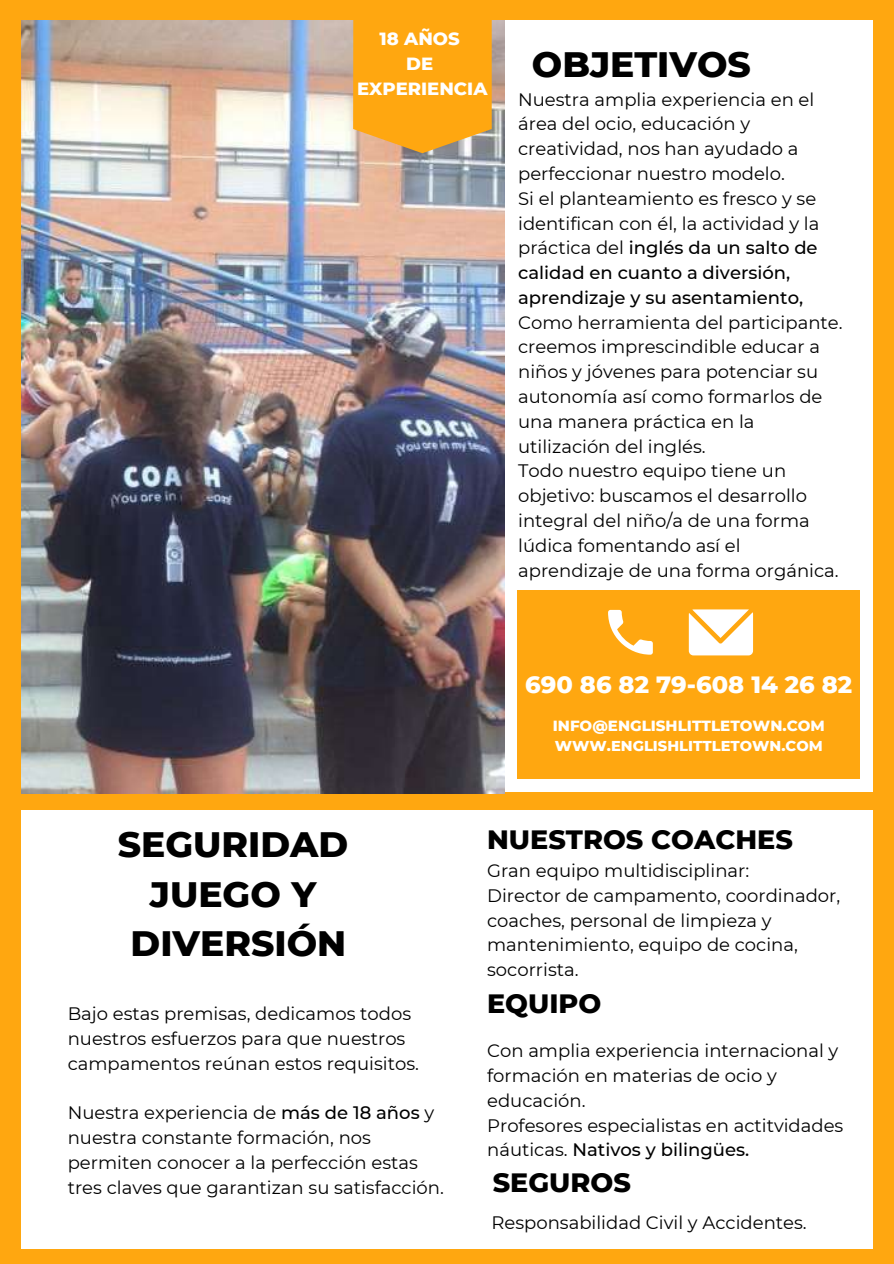
<style>
.page{position:relative;width:894px;height:1264px;background:#fff}
.page>*{position:absolute;margin:0;border:0;box-sizing:border-box;transform-origin:0 0}
.t1{font:800 36px/49.5px "Montserrat";color:#000;text-align:center}
.t2{font:800 27px "Montserrat";color:#000}
.t3{font:800 24px "Montserrat";color:#fff}
.t4{font:18px/24.8px "Montserrat";color:#000}
.t5{font:800 18px/24.8px "Montserrat";color:#fff;text-align:center}
.t6{font:800 15px "Montserrat";color:#fff}
.t7{font:800 14.7px "Montserrat";color:#fff}
.s1{font-weight:500}
</style>
<div class="page">
<div style="left:0;top:0;width:893px;height:1263px;background:#ffa710"></div>
<div style="left:447px;top:20px;width:426px;height:771px;background:#fff"></div>
<img style="left:21px;top:20px;width:483px;height:774px">
<div style="left:21px;top:810px;width:852px;height:438px;background:#fff"></div>
<div style="left:517px;top:590px;width:342px;height:188px;background:#ffa710"></div>
<svg style="left:608px;top:610px;width:44px;height:44px"></svg>
<svg style="left:688px;top:609px;width:64px;height:46px;background:#fff0d8"></svg>
<svg style="left:353px;top:20px;width:138px;height:133px"></svg>
<p class="t5" style="left:357px;top:27px;width:132px">18 AÑOS<br>DE<br>EXPERIENCIA</p>
<h1 class="t1" style="left:531px;top:39px;width:220px">OBJETIVOS</h1>
<p class="t4" style="left:518px;top:87px;width:303px">Nuestra amplia experiencia en el área del ocio, educación y creatividad, nos han ayudado a perfeccionar nuestro modelo.<br>Si el planteamiento es fresco y se identifican con él, la actividad y la práctica del <span class="s1">inglés da un salto de calidad en cuanto a diversión, aprendizaje y su asentamiento,</span></p>
<p class="t4" style="left:518px;top:310px;width:326px">Como herramienta del participante. creemos imprescindible educar a niños y jóvenes para potenciar su autonomía así como formarlos de una manera práctica en la utilización del inglés.<br>Todo nuestro equipo tiene un objetivo: buscamos el desarrollo integral del niño/a de una forma lúdica fomentando así el aprendizaje de una forma orgánica.</p>
<h3 class="t3" style="left:525px;top:669px;width:328px">690 86 82 79-608 14 26 82</h3>
<p class="t6" style="left:552px;top:716px;width:273px">INFO@ENGLISHLITTLETOWN.COM</p>
<p class="t7" style="left:554px;top:736px;width:269px">WWW.ENGLISHLITTLETOWN.COM</p>
<h1 class="t1" style="left:118px;top:819px;width:232px">SEGURIDAD<br>JUEGO Y<br>DIVERSIÓN</h1>
<h2 class="t2" style="left:487px;top:823px;width:307px">NUESTROS COACHES</h2>
<h2 class="t2" style="left:487px;top:987px;width:116px">EQUIPO</h2>
<p class="t4" style="left:487px;top:858px;width:354px">Gran equipo multidisciplinar:<br>Director de campamento, coordinador, coaches, personal de limpieza y mantenimiento, equipo de cocina, socorrista.</p>
<p class="t4" style="left:68px;top:1001px;width:353px">Bajo estas premisas, dedicamos todos nuestros esfuerzos para que nuestros campamentos reúnan estos requisitos.</p>
<p class="t4" style="left:68px;top:1100px;width:377px">Nuestra experiencia de <span class="s1">más de 18 años</span> y nuestra constante formación, nos permiten conocer a la perfección estas tres claves que garantizan su satisfacción.</p>
<p class="t4" style="left:487px;top:1038px;width:357px">Con amplia experiencia internacional y formación en materias de ocio y educación.<br>Profesores especialistas en actitvidades náuticas. <span class="s1">Nativos y bilingües.</span></p>
<h2 class="t2" style="left:492px;top:1165px;width:140px">SEGUROS</h2>
<p class="t4" style="left:491px;top:1209px;width:317px">Responsabilidad Civil y Accidentes.</p>
</div>
